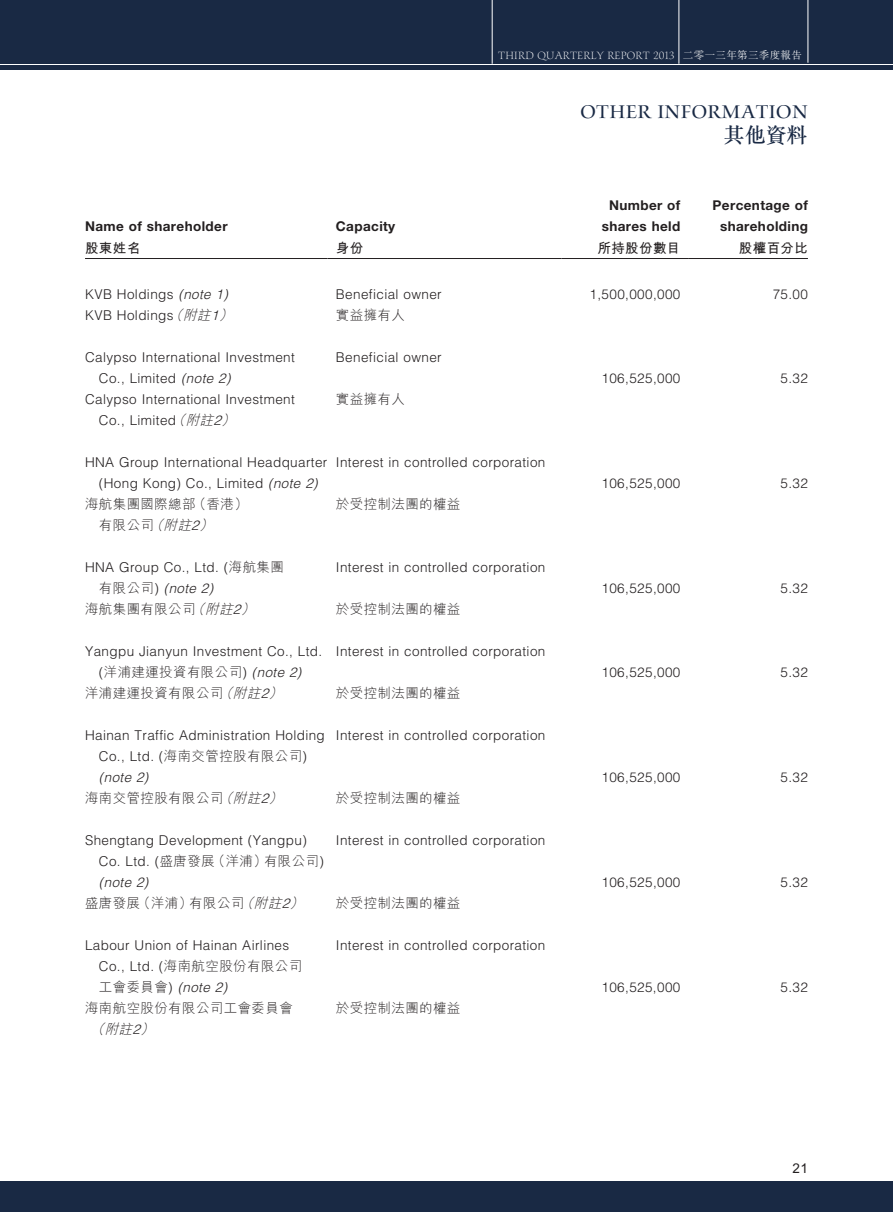
<style>
.page{position:relative;width:893px;height:1212px;background:#fff}
.page>*{position:absolute;margin:0;border:0;box-sizing:border-box;transform-origin:0 0}
.t1{font:21px "Waters Titling Pro";letter-spacing:.025em;color:#192944}
.t2{font:500 21px "M Sung HK";color:#192944}
.t3{font:300 13.5px/21px "Helvetica LT Std";letter-spacing:.03em;color:#231f20}
.t4{font:300 13.5px/21px "M Hei HK";letter-spacing:.03em;color:#231f20}
.t5{font:700 13.5px/21px "Helvetica Neue LT Std";letter-spacing:.03em;color:#231f20;text-align:center}
.t6{font:italic 300 13.5px "Helvetica LT Std";letter-spacing:.03em;color:#231f20}
.t7{font:700 13.5px "M Hei HK";letter-spacing:.03em;color:#231f20}
.t8{font:300 12px "Waters Titling Pro";letter-spacing:.025em;color:#fff}
.s1{font-family:"M Sung HK";font-size:10.5px}
.s2{font-style:italic}
.s3{font-family:"M Hei HK";font-style:italic}
.s4{font-family:"Helvetica LT Std";font-style:italic}
.s5{font-family:"M Hei HK"}
.s6{font-family:"Helvetica LT Std"}
.s7{font-family:"M Hei HK";font-style:normal}
.s8{font-style:normal}
</style>
<div class="page">
<div style="left:0;top:1181px;width:893px;height:31px;background:#192944"></div>
<div style="left:0;top:0;width:893px;height:64px;background:#192944"></div>
<div style="left:0;top:65px;width:893px;height:5px;background:#192944"></div>
<hr style="left:808px;top:0;width:1px;height:63px;background:#fff">
<hr style="left:679px;top:0;width:1px;height:64px;background:#fff">
<hr style="left:492px;top:0;width:1px;height:64px;background:#fff">
<hr style="left:85px;top:258px;width:242px;height:1px;background:#231f20">
<hr style="left:327px;top:258px;width:234px;height:1px;background:#231f20">
<hr style="left:561px;top:258px;width:128px;height:1px;background:#231f20">
<hr style="left:689px;top:258px;width:119px;height:1px;background:#231f20">
<p class="t8" style="left:498px;top:48px;width:305px">THIRD QUARTERLY REPORT 2013 <span class="s1">二零一三年第三季度報告</span></p>
<p class="t5" style="left:85px;top:215px;width:144px">Name of shareholder</p>
<p class="t5" style="left:336px;top:215px;width:61px">Capacity</p>
<h1 class="t1" style="left:580px;top:100px;width:229px">OTHER INFORMATION</h1>
<h1 class="t2" style="left:724px;top:121px;width:85px">其他資料</h1>
<p class="t5" style="left:602px;top:194px;width:80px">Number of shares held</p>
<p class="t5" style="left:712px;top:194px;width:97px">Percentage of shareholding</p>
<p class="t7" style="left:85px;top:238px;width:57px">股東姓名</p>
<p class="t7" style="left:336px;top:238px;width:29px">身份</p>
<p class="t7" style="left:597px;top:238px;width:84px">所持股份數目</p>
<p class="t7" style="left:739px;top:238px;width:71px">股權百分比</p>
<p class="t3" style="left:85px;top:284px;width:144px">KVB Holdings <span class="s2">(note 1)</span></p>
<p class="t3" style="left:336px;top:284px;width:107px">Beneficial owner</p>
<p class="t3" style="left:589px;top:284px;width:92px">1,500,000,000</p>
<p class="t3" style="left:773px;top:284px;width:37px">75.00</p>
<p class="t3" style="left:85px;top:305px;width:153px">KVB Holdings<span class="s3">（附註</span><span class="s2">1</span><span class="s3">）</span></p>
<p class="t4" style="left:336px;top:304px;width:71px">實益擁有人</p>
<p class="t3" style="left:99px;top:347px;width:197px;text-indent:-14px">Calypso International Investment<br>Co., Limited <span class="s2">(note 2)</span></p>
<p class="t3" style="left:336px;top:347px;width:107px">Beneficial owner</p>
<p class="t3" style="left:602px;top:368px;width:80px">106,525,000</p>
<p class="t3" style="left:780px;top:368px;width:29px">5.32</p>
<p class="t3" style="left:99px;top:388px;width:197px;text-indent:-14px">Calypso International Investment<br>Co., Limited<span class="s3">（附註</span><span class="s2">2</span><span class="s3">）</span></p>
<p class="t4" style="left:336px;top:388px;width:71px">實益擁有人</p>
<p class="t3" style="left:85px;top:451px;width:244px;text-align:center">HNA Group International Headquarter (Hong Kong) Co., Limited <span class="s2">(note 2)</span></p>
<p class="t3" style="left:336px;top:451px;width:211px">Interest in controlled corporation</p>
<p class="t4" style="left:99px;top:493px;width:150px;text-indent:-14px">海航集團國際總部（香港）有限公司<span class="s2">（附註</span><span class="s4">2</span><span class="s2">）</span></p>
<p class="t4" style="left:336px;top:493px;width:126px">於受控制法團的權益</p>
<p class="t3" style="left:99px;top:556px;width:186px;text-indent:-14px">HNA Group Co., Ltd. (<span class="s5">海航集團有限公司</span>) <span class="s2">(note 2)</span></p>
<p class="t3" style="left:336px;top:556px;width:211px">Interest in controlled corporation</p>
<p class="t4" style="left:85px;top:598px;width:176px">海航集團有限公司<span class="s2">（附註</span><span class="s4">2</span><span class="s2">）</span></p>
<p class="t4" style="left:336px;top:598px;width:126px">於受控制法團的權益</p>
<p class="t3" style="left:85px;top:640px;width:239px">Yangpu Jianyun Investment Co., Ltd.</p>
<p class="t4" style="left:99px;top:661px;width:204px"><span class="s6">(</span>洋浦建運投資有限公司<span class="s6">)</span> <span class="s4">(note 2)</span></p>
<p class="t3" style="left:336px;top:640px;width:211px">Interest in controlled corporation</p>
<p class="t4" style="left:85px;top:682px;width:203px">洋浦建運投資有限公司<span class="s2">（附註</span><span class="s4">2</span><span class="s2">）</span></p>
<p class="t4" style="left:336px;top:682px;width:126px">於受控制法團的權益</p>
<p class="t3" style="left:99px;top:724px;width:227px;text-indent:-14px">Hainan Traffic Administration Holding<br>Co., Ltd. (<span class="s5">海南交管控股有限公司</span>) <span class="s2">(note 2)</span></p>
<p class="t3" style="left:336px;top:724px;width:211px">Interest in controlled corporation</p>
<p class="t4" style="left:85px;top:787px;width:203px">海南交管控股有限公司<span class="s2">（附註</span><span class="s4">2</span><span class="s2">）</span></p>
<p class="t4" style="left:336px;top:787px;width:126px">於受控制法團的權益</p>
<p class="t3" style="left:85px;top:829px;width:223px">Shengtang Development (Yangpu)</p>
<p class="t4" style="left:99px;top:850px;width:227px"><span class="s6">Co. Ltd. (</span>盛唐發展（洋浦）有限公司<span class="s6">)</span></p>
<p class="t6" style="left:99px;top:873px;width:51px">(note 2)</p>
<p class="t3" style="left:336px;top:829px;width:211px">Interest in controlled corporation</p>
<p class="t4" style="left:85px;top:892px;width:224px">盛唐發展（洋浦）有限公司<span class="s2">（附註</span><span class="s4">2</span><span class="s2">）</span></p>
<p class="t4" style="left:336px;top:892px;width:126px">於受控制法團的權益</p>
<p class="t3" style="left:85px;top:934px;width:206px">Labour Union of Hainan Airlines</p>
<p class="t4" style="left:99px;top:955px;width:205px"><span class="s6">Co., Ltd. (</span>海南航空股份有限公司</p>
<p class="t6" style="left:99px;top:978px;width:130px"><span class="s7">工會委員會</span><span class="s8">)</span> (note 2)</p>
<p class="t3" style="left:336px;top:934px;width:211px">Interest in controlled corporation</p>
<p class="t4" style="left:91px;top:997px;width:204px;text-indent:-6px">海南航空股份有限公司工會委員會<span class="s2">（附註</span><span class="s4">2</span><span class="s2">）</span></p>
<p class="t4" style="left:336px;top:997px;width:126px">於受控制法團的權益</p>
<p class="t3" style="left:602px;top:472px;width:80px">106,525,000</p>
<p class="t3" style="left:780px;top:472px;width:29px">5.32</p>
<p class="t3" style="left:602px;top:577px;width:80px">106,525,000</p>
<p class="t3" style="left:780px;top:577px;width:29px">5.32</p>
<p class="t3" style="left:602px;top:661px;width:80px">106,525,000</p>
<p class="t3" style="left:780px;top:661px;width:29px">5.32</p>
<p class="t3" style="left:602px;top:766px;width:80px">106,525,000</p>
<p class="t3" style="left:780px;top:766px;width:29px">5.32</p>
<p class="t3" style="left:602px;top:871px;width:80px">106,525,000</p>
<p class="t3" style="left:780px;top:871px;width:29px">5.32</p>
<p class="t3" style="left:601px;top:976px;width:80px">106,525,000</p>
<p class="t3" style="left:780px;top:976px;width:29px">5.32</p>
<p class="t7" style="left:792px;top:1158px;width:17px">21</p>
</div>
